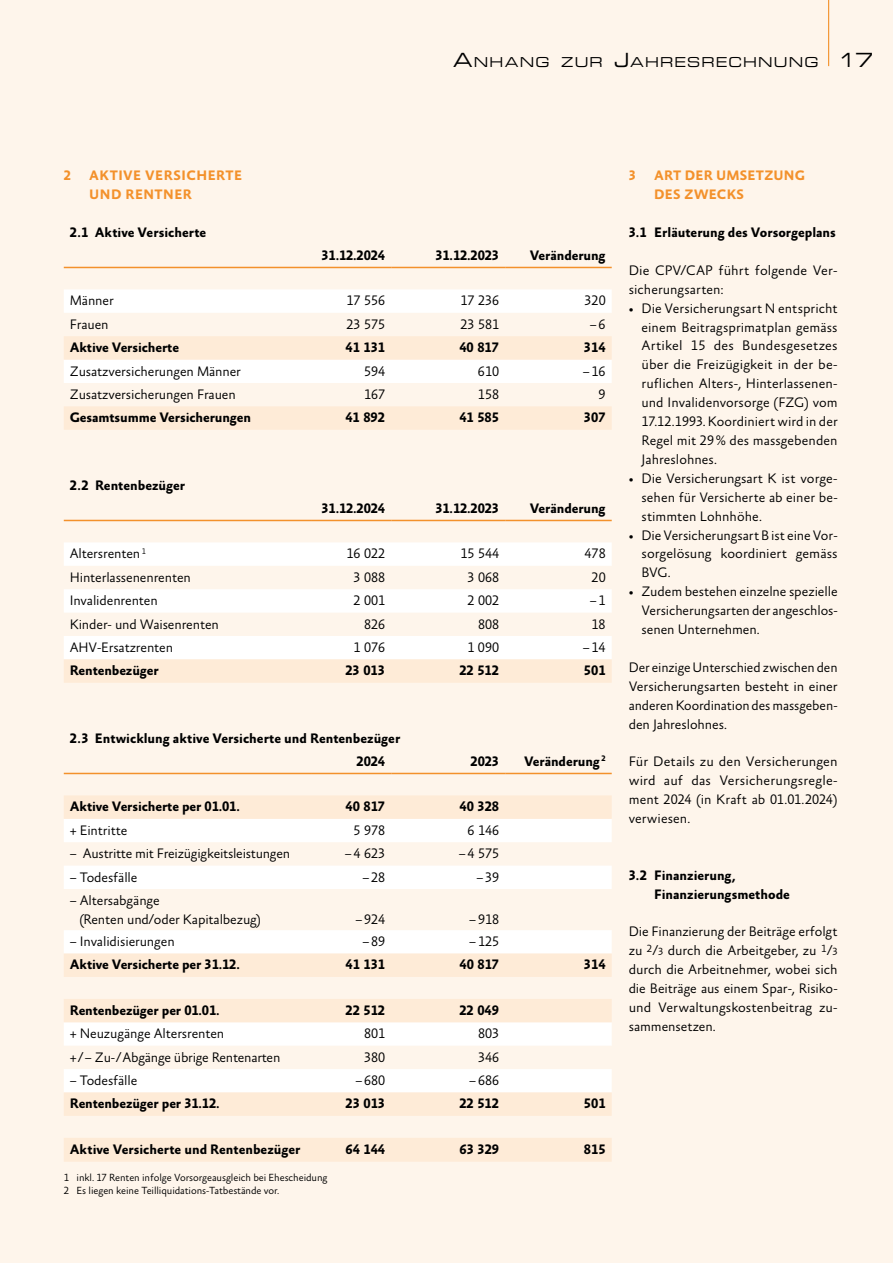
<style>
.page{position:relative;width:893px;height:1263px;background:#fef5eb}
.page>*{position:absolute;margin:0;border:0;box-sizing:border-box;transform-origin:0 0}
.t1{font:300 13.95px/18.9px "Absara Sans TF";letter-spacing:-.01em;color:#000;text-align:justify}
.t2{font:700 13.95px/23.4px "Absara Sans TF";letter-spacing:-.01em;color:#000}
.t3{font:700 13.95px/18.9px "Absara Sans TF";letter-spacing:.025em;color:#f3912b}
.t4{font:expanded 13.65px "Square 721 BT";letter-spacing:.085em;color:#000}
.t5{font:300 10.5px/12.6px "Absara Sans TF";letter-spacing:-.01em;color:#000}
.s1{font-size:19.5px}
.s2{font-size:10.5px}
</style>
<div class="page">
<hr style="left:828px;top:0;width:1px;height:66px;background:#f3912b">
<div style="left:64px;top:289px;width:548px;height:24px;background:#fff"></div>
<svg style="left:64px;top:336px;width:548px;height:826px"></svg>
<hr style="left:64px;top:773px;width:247px;height:1px;background:#f3912b">
<hr style="left:311px;top:773px;width:80px;height:1px;background:#f3912b">
<hr style="left:391px;top:773px;width:114px;height:1px;background:#f3912b">
<hr style="left:505px;top:773px;width:107px;height:1px;background:#f3912b">
<hr style="left:64px;top:267px;width:247px;height:1px;background:#f3912b">
<hr style="left:311px;top:267px;width:80px;height:1px;background:#f3912b">
<hr style="left:391px;top:267px;width:114px;height:1px;background:#f3912b">
<hr style="left:505px;top:267px;width:107px;height:1px;background:#f3912b">
<hr style="left:64px;top:520px;width:247px;height:1px;background:#f3912b">
<hr style="left:311px;top:520px;width:80px;height:1px;background:#f3912b">
<hr style="left:391px;top:520px;width:114px;height:1px;background:#f3912b">
<hr style="left:505px;top:520px;width:107px;height:1px;background:#f3912b">
<p class="t4" style="left:453px;top:53px;width:421px"><span class="s1">A</span>NHANG ZUR <span class="s1">J</span>AHRESRECHNUNG <span class="s1">17</span></p>
<p class="t3" style="left:64px;top:167px;width:9px">2</p>
<p class="t3" style="left:89px;top:167px;width:154px">AKTIVE VERSICHERTE<br>UND RENTNER</p>
<p class="t2" style="left:70px;top:221px;width:138px">2.1 Aktive Versicherte</p>
<p class="t2" style="left:321px;top:244px;width:65px">31.12.2024</p>
<p class="t2" style="left:435px;top:244px;width:65px">31.12.2023</p>
<p class="t2" style="left:530px;top:244px;width:77px">Veränderung</p>
<p class="t1" style="left:70px;top:292px;width:45px">Männer</p>
<p class="t1" style="left:346px;top:292px;width:40px">17 556</p>
<p class="t1" style="left:460px;top:292px;width:40px">17 236</p>
<p class="t1" style="left:585px;top:292px;width:23px">320</p>
<p class="t1" style="left:70px;top:315px;width:40px">Frauen</p>
<p class="t1" style="left:346px;top:315px;width:40px">23 575</p>
<p class="t1" style="left:460px;top:315px;width:40px">23 581</p>
<p class="t1" style="left:590px;top:315px;width:17px">–6</p>
<p class="t2" style="left:70px;top:336px;width:111px">Aktive Versicherte</p>
<p class="t2" style="left:345px;top:336px;width:41px">41 131</p>
<p class="t2" style="left:459px;top:336px;width:41px">40 817</p>
<p class="t2" style="left:584px;top:336px;width:23px">314</p>
<p class="t1" style="left:70px;top:362px;width:173px">Zusatzversicherungen Männer</p>
<p class="t1" style="left:364px;top:362px;width:23px">594</p>
<p class="t1" style="left:478px;top:362px;width:23px">610</p>
<p class="t1" style="left:583px;top:362px;width:24px">–16</p>
<p class="t1" style="left:70px;top:385px;width:168px">Zusatzversicherungen Frauen</p>
<p class="t1" style="left:364px;top:385px;width:23px">167</p>
<p class="t1" style="left:478px;top:385px;width:23px">158</p>
<p class="t1" style="left:599px;top:385px;width:9px">9</p>
<p class="t2" style="left:70px;top:407px;width:183px">Gesamtsumme Versicherungen</p>
<p class="t2" style="left:345px;top:407px;width:41px">41 892</p>
<p class="t2" style="left:459px;top:407px;width:41px">41 585</p>
<p class="t2" style="left:584px;top:407px;width:23px">307</p>
<p class="t2" style="left:70px;top:474px;width:117px">2.2 Rentenbezüger</p>
<p class="t2" style="left:321px;top:497px;width:65px">31.12.2024</p>
<p class="t2" style="left:435px;top:497px;width:65px">31.12.2023</p>
<p class="t2" style="left:530px;top:497px;width:77px">Veränderung</p>
<p class="t1" style="left:70px;top:545px;width:78px">Altersrenten <sup>1</sup></p>
<p class="t1" style="left:346px;top:545px;width:40px">16 022</p>
<p class="t1" style="left:460px;top:545px;width:40px">15 544</p>
<p class="t1" style="left:585px;top:545px;width:23px">478</p>
<p class="t1" style="left:70px;top:568px;width:123px">Hinterlassenenrenten</p>
<p class="t1" style="left:354px;top:568px;width:33px">3 088</p>
<p class="t1" style="left:467px;top:568px;width:33px">3 068</p>
<p class="t1" style="left:592px;top:568px;width:16px">20</p>
<p class="t1" style="left:70px;top:592px;width:90px">Invalidenrenten</p>
<p class="t1" style="left:353px;top:592px;width:33px">2 001</p>
<p class="t1" style="left:467px;top:592px;width:33px">2 002</p>
<p class="t1" style="left:590px;top:592px;width:17px">–1</p>
<p class="t1" style="left:70px;top:615px;width:151px">Kinder- und Waisenrenten</p>
<p class="t1" style="left:364px;top:615px;width:23px">826</p>
<p class="t1" style="left:478px;top:615px;width:23px">808</p>
<p class="t1" style="left:592px;top:615px;width:16px">18</p>
<p class="t1" style="left:70px;top:638px;width:105px">AHV-Ersatzrenten</p>
<p class="t1" style="left:353px;top:638px;width:33px">1 076</p>
<p class="t1" style="left:467px;top:638px;width:33px">1 090</p>
<p class="t1" style="left:583px;top:638px;width:24px">–14</p>
<p class="t2" style="left:70px;top:660px;width:91px">Rentenbezüger</p>
<p class="t2" style="left:345px;top:660px;width:41px">23 013</p>
<p class="t2" style="left:459px;top:660px;width:41px">22 512</p>
<p class="t2" style="left:584px;top:660px;width:23px">501</p>
<p class="t2" style="left:357px;top:727px;width:45px;text-indent:-287px">2.3 Entwicklung aktive Versicherte und Rentenbezüger<br>2024</p>
<p class="t2" style="left:471px;top:750px;width:30px">2023</p>
<p class="t2" style="left:524px;top:750px;width:83px">Veränderung <sup>2</sup></p>
<p class="t2" style="left:70px;top:796px;width:172px">Aktive Versicherte per 01.01.</p>
<p class="t2" style="left:345px;top:796px;width:41px">40 817</p>
<p class="t2" style="left:459px;top:796px;width:41px">40 328</p>
<p class="t1" style="left:70px;top:821px;width:59px">+ Eintritte</p>
<p class="t1" style="left:354px;top:821px;width:33px">5 978</p>
<p class="t1" style="left:467px;top:821px;width:33px">6 146</p>
<p class="t1" style="left:70px;top:845px;width:222px">– Austritte mit Freizügigkeitsleistungen</p>
<p class="t1" style="left:345px;top:845px;width:42px">–4 623</p>
<p class="t1" style="left:459px;top:845px;width:42px">–4 575</p>
<p class="t1" style="left:70px;top:868px;width:69px">– Todesfälle</p>
<p class="t1" style="left:362px;top:868px;width:24px">–28</p>
<p class="t1" style="left:476px;top:868px;width:24px">–39</p>
<p class="t1" style="left:79px;top:891px;width:183px;text-indent:-10px">– Altersabgänge<br>(Renten und/oder Kapitalbezug)</p>
<p class="t1" style="left:355px;top:911px;width:31px">–924</p>
<p class="t1" style="left:469px;top:911px;width:31px">–918</p>
<p class="t1" style="left:70px;top:933px;width:106px">– Invalidisierungen</p>
<p class="t1" style="left:362px;top:933px;width:24px">–89</p>
<p class="t1" style="left:469px;top:933px;width:31px">–125</p>
<p class="t2" style="left:70px;top:954px;width:172px">Aktive Versicherte per 31.12.</p>
<p class="t2" style="left:345px;top:954px;width:41px">41 131</p>
<p class="t2" style="left:459px;top:954px;width:41px">40 817</p>
<p class="t2" style="left:584px;top:954px;width:23px">314</p>
<p class="t2" style="left:70px;top:999px;width:151px">Rentenbezüger per 01.01.</p>
<p class="t2" style="left:345px;top:999px;width:41px">22 512</p>
<p class="t2" style="left:459px;top:999px;width:41px">22 049</p>
<p class="t1" style="left:70px;top:1025px;width:156px">+ Neuzugänge Altersrenten</p>
<p class="t1" style="left:364px;top:1025px;width:23px">801</p>
<p class="t1" style="left:478px;top:1025px;width:23px">803</p>
<p class="t1" style="left:70px;top:1048px;width:212px">+/– Zu-/Abgänge übrige Rentenarten</p>
<p class="t1" style="left:364px;top:1048px;width:23px">380</p>
<p class="t1" style="left:478px;top:1048px;width:23px">346</p>
<p class="t1" style="left:70px;top:1071px;width:69px">– Todesfälle</p>
<p class="t1" style="left:355px;top:1071px;width:31px">–680</p>
<p class="t1" style="left:469px;top:1071px;width:31px">–686</p>
<p class="t2" style="left:70px;top:1093px;width:151px">Rentenbezüger per 31.12.</p>
<p class="t2" style="left:345px;top:1093px;width:41px">23 013</p>
<p class="t2" style="left:459px;top:1093px;width:41px">22 512</p>
<p class="t2" style="left:584px;top:1093px;width:23px">501</p>
<p class="t2" style="left:70px;top:1138px;width:232px">Aktive Versicherte und Rentenbezüger</p>
<p class="t2" style="left:345px;top:1138px;width:41px">64 144</p>
<p class="t2" style="left:459px;top:1138px;width:41px">63 329</p>
<p class="t2" style="left:584px;top:1138px;width:23px">815</p>
<p class="t5" style="left:64px;top:1172px;width:265px">1 inkl. 17 Renten infolge Vorsorgeausgleich bei Ehescheidung<br>2 Es liegen keine Teilliquidations-Tatbestände vor.</p>
<p class="t3" style="left:629px;top:167px;width:9px">3</p>
<p class="t3" style="left:654px;top:167px;width:152px">ART DER UMSETZUNG<br>DES ZWECKS</p>
<p class="t2" style="left:629px;top:221px;width:209px">3.1 Erläuterung des Vorsorgeplans</p>
<p class="t1" style="left:629px;top:261px;width:209px">Die CPV/CAP führt folgende Ver&shy;sicherungsarten:</p>
<p class="t1" style="left:641px;top:299px;width:198px;text-indent:-13px">• Die Versicherungsart N entspricht einem Beitragsprimatplan gemäss Artikel 15 des Bundesgesetzes über die Freizügigkeit in der be&shy;ruflichen Alters-, Hinterlassenen&shy;und Invalidenvorsorge (FZG) vom 17.12.1993. Koordiniert wird in der Regel mit 29% des massgebenden Jahreslohnes.</p>
<p class="t1" style="left:641px;top:469px;width:198px;text-indent:-13px">• Die Versicherungsart K ist vorge&shy;sehen für Versicherte ab einer be&shy;stimmten Lohnhöhe.</p>
<p class="t1" style="left:641px;top:526px;width:198px;text-indent:-13px">• Die Versicherungsart B ist eine Vor&shy;sorgelösung koordiniert gemäss BVG.</p>
<p class="t1" style="left:641px;top:583px;width:198px;text-indent:-13px">• Zudem bestehen einzelne spezielle Versicherungsarten der angeschlos&shy;senen Unternehmen.</p>
<p class="t1" style="left:629px;top:658px;width:210px">Der einzige Unterschied zwischen den Versicherungsarten besteht in einer anderen Koordination des massgeben&shy;den Jahreslohnes.</p>
<p class="t1" style="left:629px;top:753px;width:210px">Für Details zu den Versicherungen wird auf das Versicherungsregle&shy;ment 2024 (in Kraft ab 01.01.2024) verwiesen.</p>
<p class="t2" style="left:654px;top:866px;width:137px;line-height:18.9px;text-indent:-26px">3.2 Finanzierung,<br>Finanzierungsmethode</p>
<p class="t1" style="left:629px;top:923px;width:210px">Die Finanzierung der Beiträge erfolgt zu <sup>2</sup>/<span class="s2">3</span> durch die Arbeitgeber, zu <sup>1</sup>/<span class="s2">3 </span>durch die Arbeitnehmer, wobei sich die Beiträge aus einem Spar-, Risiko&shy;und Verwaltungskostenbeitrag zu&shy;sammensetzen.</p>
</div>
